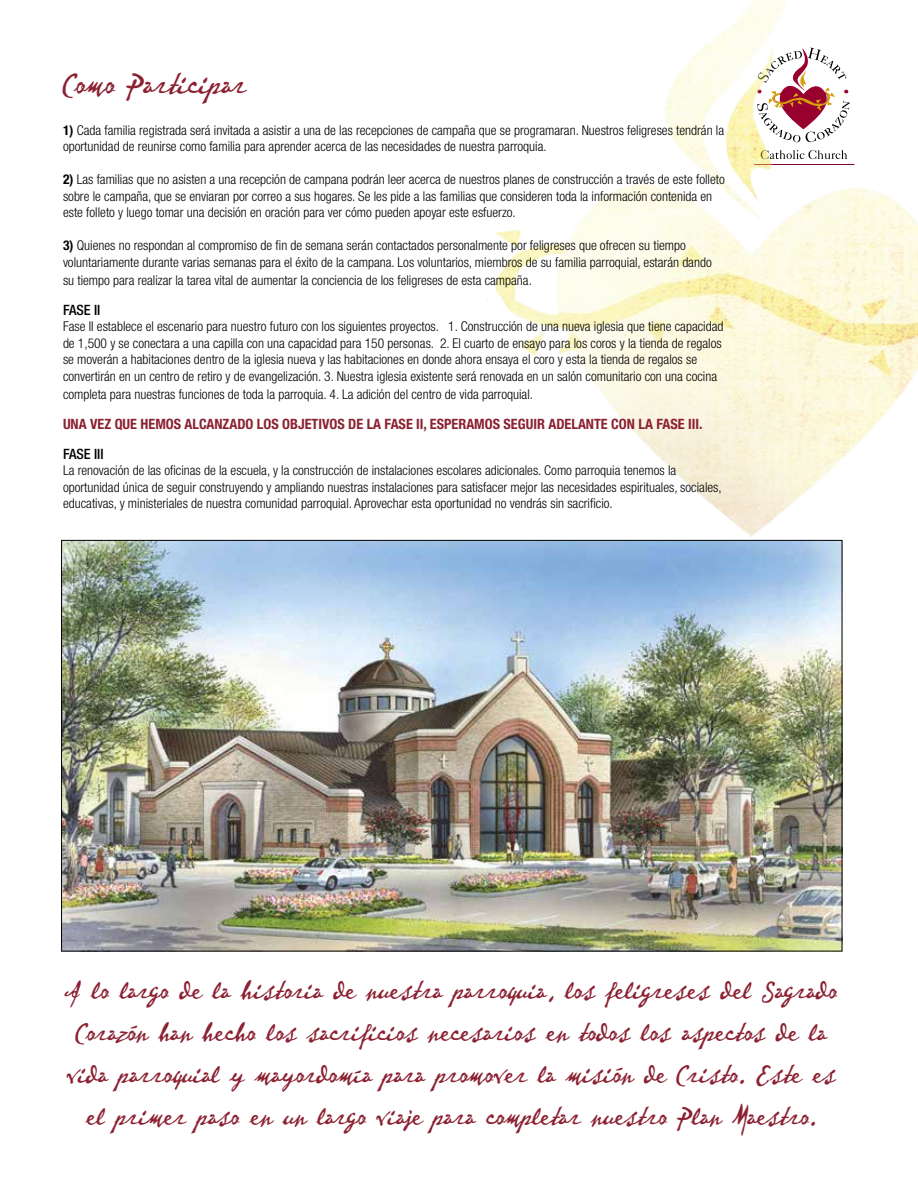
<style>
.page{position:relative;width:918px;height:1188px;background:#fff}
.page>*{position:absolute;margin:0;border:0;box-sizing:border-box;transform-origin:0 0}
.t1{font:34.5px "P22 Vincent";color:#8b2131}
.t2{font:30px/42px "P22 Vincent";color:#8b2131;text-align:center}
.t3{font:700 condensed 14.25px "Helvetica Neue";color:#8b2131}
.t4{font:500 condensed 14.25px "Helvetica Neue";color:#000}
.t5{font:300 condensed 13.5px/16.5px "Helvetica Neue";color:#000}
.s1{font-weight:700}
</style>
<div class="page">
<img style="left:486px;top:0;width:432px;height:615px">
<img style="left:63px;top:542px;width:777px;height:407px">
<h1 class="t1" style="left:63px;top:63px;width:185px">Como Participar</h1>
<p class="t5" style="left:63px;top:121px;width:663px"><span class="s1">1)</span> Cada familia registrada será invitada a asistir a una de las recepciones de campaña que se programaran. Nuestros feligreses tendrán la oportunidad de reunirse como familia para aprender acerca de las necesidades de nuestra parroquia.</p>
<p class="t5" style="left:63px;top:171px;width:663px"><span class="s1">2)</span> Las familias que no asisten a una recepción de campana podrán leer acerca de nuestros planes de construcción a través de este folleto sobre le campaña, que se enviaran por correo a sus hogares. Se les pide a las familias que consideren toda la información contenida en este folleto y luego tomar una decisión en oración para ver cómo pueden apoyar este esfuerzo.</p>
<p class="t5" style="left:63px;top:237px;width:650px"><span class="s1">3)</span> Quienes no respondan al compromiso de fin de semana serán contactados personalmente por feligreses que ofrecen su tiempo voluntariamente durante varias semanas para el éxito de la campana. Los voluntarios, miembros de su familia parroquial, estarán dando</p>
<p class="t5" style="left:63px;top:271px;width:470px">su tiempo para realizar la tarea vital de aumentar la conciencia de los feligreses de esta campaña.</p>
<p class="t4" style="left:63px;top:301px;width:39px">FASE II</p>
<p class="t5" style="left:63px;top:318px;width:662px">Fase II establece el escenario para nuestro futuro con los siguientes proyectos. 1. Construcción de una nueva iglesia que tiene capacidad de 1,500 y se conectara a una capilla con una capacidad para 150 personas. 2. El cuarto de ensayo para los coros y la tienda de regalos se moverán a habitaciones dentro de la iglesia nueva y las habitaciones en donde ahora ensaya el coro y esta la tienda de regalos se convertirán en un centro de retiro y de evangelización. 3. Nuestra iglesia existente será renovada en un salón comunitario con una cocina</p>
<p class="t5" style="left:63px;top:385px;width:472px">completa para nuestras funciones de toda la parroquia. 4. La adición del centro de vida parroquial.</p>
<p class="t3" style="left:63px;top:415px;width:641px">UNA VEZ QUE HEMOS ALCANZADO LOS OBJETIVOS DE LA FASE II, ESPERAMOS SEGUIR ADELANTE CON LA FASE III.</p>
<p class="t4" style="left:63px;top:445px;width:42px">FASE III</p>
<p class="t5" style="left:63px;top:462px;width:660px">La renovación de las oficinas de la escuela, y la construcción de instalaciones escolares adicionales. Como parroquia tenemos la oportunidad única de seguir construyendo y ampliando nuestras instalaciones para satisfacer mejor las necesidades espirituales, sociales, educativas, y ministeriales de nuestra comunidad parroquial. Aprovechar esta oportunidad no vendrás sin sacrificio.</p>
<p class="t2" style="left:66px;top:971px;width:773px">A lo largo de la historia de nuestra parroquia, los feligreses del Sagrado Corazón han hecho los sacrificios necesarios en todos los aspectos de la vida parroquial y mayordomía para promover la misión de Cristo. Este es el primer paso en un largo viaje para completar nuestro Plan Maestro.</p>
</div>
